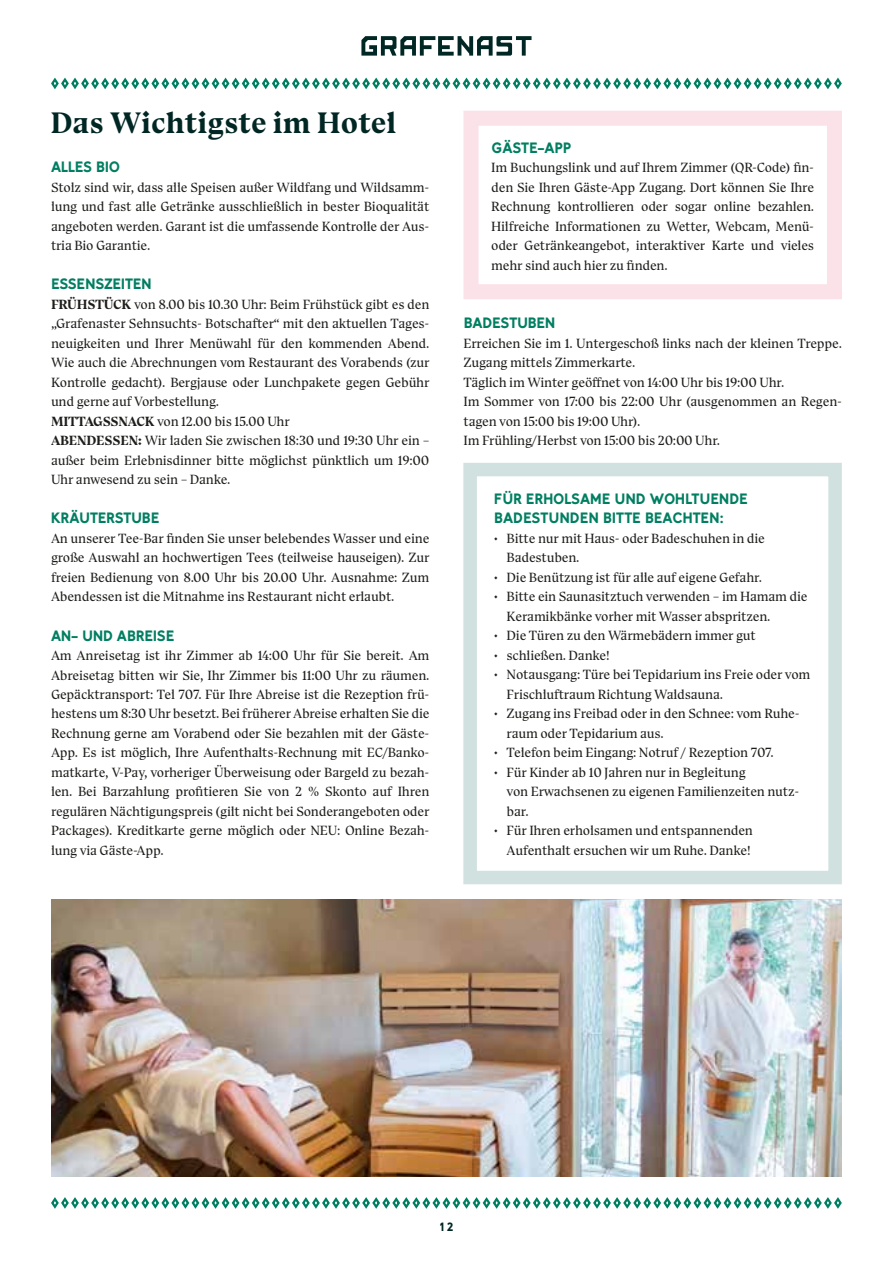
<style>
.page{position:relative;width:893px;height:1263px;background:#fff}
.page>*{position:absolute;margin:0;border:0;box-sizing:border-box;transform-origin:0 0}
.t1{font:700 30px "Bluu Suuperstar";color:#002724}
.t2{font:900 15px/19.5px "Tilde";letter-spacing:-.02em;color:#007e61}
.t3{font:13.5px/19.5px "Bluu Suuperstar";letter-spacing:-.02em;color:#1d1d1b}
.t4{font:900 12px "Tilde";color:#002724}
.s1{font-weight:700}
</style>
<div class="page">
<svg style="left:361px;top:36px;width:170px;height:20px"></svg>
<svg style="left:51px;top:77px;width:791px;height:13px"></svg>
<svg style="left:51px;top:1197px;width:791px;height:12px"></svg>
<img style="left:51px;top:899px;width:791px;height:278px">
<div style="left:463px;top:463px;width:379px;height:421px;border:14px solid #d1e1df"></div>
<div style="left:463px;top:111px;width:379px;height:188px;border:15px solid #fbe1e8"></div>
<h1 class="t1" style="left:51px;top:105px;width:347px">Das Wichtigste im Hotel</h1>
<p class="t2" style="left:51px;top:157px;width:70px">ALLES BIO</p>
<p class="t3" style="left:51px;top:178px;width:380px;text-align:justify">Stolz sind wir, dass alle Speisen außer Wildfang und Wildsamm&shy;lung und fast alle Getränke ausschließlich in bester Bioqualität angeboten werden. Garant ist die umfassende Kontrolle der Aus&shy;tria Bio Garantie.</p>
<p class="t2" style="left:51px;top:274px;width:102px">ESSENSZEITEN</p>
<p class="t3" style="left:51px;top:295px;width:380px"><span class="s1">FRÜHSTÜCK</span> von 8.00 bis 10.30 Uhr: Beim Frühstück gibt es den „Grafenaster Sehnsuchts- Botschafter“ mit den aktuellen Tages&shy;neuigkeiten und Ihrer Menüwahl für den kommenden Abend.<br>Wie auch die Abrechnungen vom Restaurant des Vorabends (zur Kontrolle gedacht). Bergjause oder Lunchpakete gegen Gebühr und gerne auf Vorbestellung.<br><span class="s1">MITTAGSSNACK</span> von 12.00 bis 15.00 Uhr<br><span class="s1">ABENDESSEN:</span> Wir laden Sie zwischen 18:30 und 19:30 Uhr ein – außer beim Erlebnisdinner bitte möglichst pünktlich um 19:00<br>Uhr anwesend zu sein – Danke.</p>
<p class="t2" style="left:51px;top:508px;width:110px">KRÄUTERSTUBE</p>
<p class="t3" style="left:51px;top:529px;width:380px;text-align:justify">An unserer Tee-Bar finden Sie unser belebendes Wasser und eine große Auswahl an hochwertigen Tees (teilweise hauseigen). Zur freien Bedienung von 8.00 Uhr bis 20.00 Uhr. Ausnahme: Zum Abendessen ist die Mitnahme ins Restaurant nicht erlaubt.</p>
<p class="t2" style="left:51px;top:625px;width:125px">AN- UND ABREISE</p>
<p class="t3" style="left:51px;top:646px;width:380px">Am Anreisetag ist ihr Zimmer ab 14:00 Uhr für Sie bereit. Am Abreisetag bitten wir Sie, Ihr Zimmer bis 11:00 Uhr zu räumen.<br>Gepäcktransport: Tel 707. Für Ihre Abreise ist die Rezeption frü&shy;hestens um 8:30 Uhr besetzt. Bei früherer Abreise erhalten Sie die Rechnung gerne am Vorabend oder Sie bezahlen mit der Gäste-App. Es ist möglich, Ihre Aufenthalts-Rechnung mit EC/Banko&shy;matkarte, V-Pay, vorheriger Überweisung oder Bargeld zu bezah&shy;len. Bei Barzahlung profitieren Sie von 2 % Skonto auf Ihren regulären Nächtigungspreis (gilt nicht bei Sonderangeboten oder Packages). Kreditkarte gerne möglich oder NEU: Online Bezah&shy;lung via Gäste-App.</p>
<p class="t2" style="left:491px;top:138px;width:81px">GÄSTE-APP</p>
<p class="t3" style="left:491px;top:158px;width:324px">Im Buchungslink und auf Ihrem Zimmer (QR-Code) fin&shy;den Sie Ihren Gäste-App Zugang. Dort können Sie Ihre Rechnung kontrollieren oder sogar online bezahlen.<br>Hilfreiche Informationen zu Wetter, Webcam, Menü&shy;oder Getränkeangebot, interaktiver Karte und vieles mehr sind auch hier zu finden.</p>
<p class="t2" style="left:463px;top:313px;width:94px">BADESTUBEN</p>
<p class="t3" style="left:463px;top:334px;width:380px">Erreichen Sie im 1. Untergeschoß links nach der kleinen Treppe.<br>Zugang mittels Zimmerkarte.<br>Täglich im Winter geöffnet von 14:00 Uhr bis 19:00 Uhr.<br>Im Sommer von 17:00 bis 22:00 Uhr (ausgenommen an Regen&shy;tagen von 15:00 bis 19:00 Uhr).<br>Im Frühling/Herbst von 15:00 bis 20:00 Uhr.</p>
<p class="t2" style="left:494px;top:489px;width:256px">FÜR ERHOLSAME UND WOHLTUENDE<br>BADESTUNDEN BITTE BEACHTEN:</p>
<p class="t3" style="left:507px;top:529px;width:260px;text-indent:-13px">• Bitte nur mit Haus- oder Badeschuhen in die<br>Badestuben.</p>
<p class="t3" style="left:494px;top:567px;width:270px">• Die Benützung ist für alle auf eigene Gefahr.</p>
<p class="t3" style="left:507px;top:587px;width:303px;text-indent:-13px">• Bitte ein Saunasitztuch verwenden – im Hamam die<br>Keramikbänke vorher mit Wasser abspritzen.</p>
<p class="t3" style="left:494px;top:626px;width:264px">• Die Türen zu den Wärmebädern immer gut</p>
<p class="t3" style="left:494px;top:645px;width:117px">• schließen. Danke!</p>
<p class="t3" style="left:507px;top:665px;width:305px;text-indent:-13px">• Notausgang: Türe bei Tepidarium ins Freie oder vom<br>Frischluftraum Richtung Waldsauna.</p>
<p class="t3" style="left:507px;top:704px;width:294px;text-indent:-13px">• Zugang ins Freibad oder in den Schnee: vom Ruhe&shy;raum oder Tepidarium aus.</p>
<p class="t3" style="left:494px;top:743px;width:281px">• Telefon beim Eingang: Notruf / Rezeption 707.</p>
<p class="t3" style="left:507px;top:762px;width:294px;text-indent:-13px">• Für Kinder ab 10 Jahren nur in Begleitung<br>von Erwachsenen zu eigenen Familienzeiten nutz&shy;bar.</p>
<p class="t3" style="left:494px;top:821px;width:261px;text-align:right">• Für Ihren erholsamen und entspannenden<br>Aufenthalt ersuchen wir um Ruhe. Danke!</p>
<p class="t4" style="left:440px;top:1220px;width:15px">12</p>
</div>
